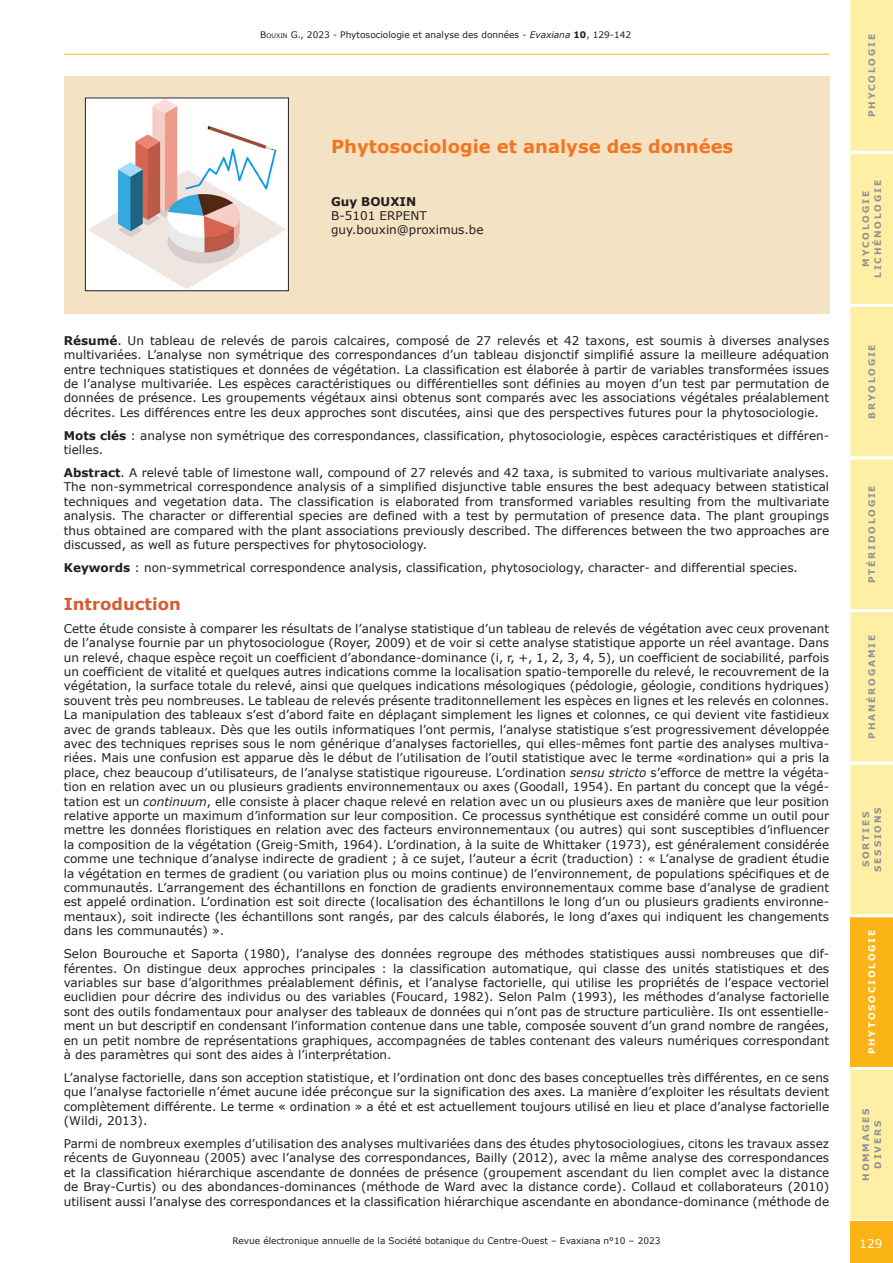
<style>
.page{position:relative;width:893px;height:1263px;background:#fff}
.page>*{position:absolute;margin:0;border:0;box-sizing:border-box;transform-origin:0 0}
.Titre_article_cadre{font:700 18px "Verdana";color:#f47521}
.Titre_1{font:700 16.5px "Verdana";color:#d35e31}
.t1{font:12px/14.4px "Verdana";color:#231f20;text-align:justify}
.t2{font:700 12px "Verdana";color:#231f20}
.t3{font:12px "Verdana";color:#fff}
.t4{font:9px "Verdana";color:#231f20}
.t5{font:700 9px/12px "Verdana";letter-spacing:.2em;color:#8f9297;text-align:center}
.t6{font:700 9px "Verdana";letter-spacing:.2em;color:#fff}
.s1{font-style:inherit}
.s2{font-size:6.3px}
.s3{font-style:italic}
.s4{font-weight:700}
</style>
<div class="page">
<hr style="left:64px;top:54px;width:765px;height:1px;background:#fbb416">
<div style="left:850px;top:1px;width:43px;height:1218px;background:#ffefa4"></div>
<div style="left:850px;top:916px;width:43px;height:152px;background:#fbb416"></div>
<hr style="left:850px;top:1067px;width:43px;height:3px;background:#fff">
<hr style="left:850px;top:914px;width:43px;height:3px;background:#fff">
<hr style="left:850px;top:762px;width:43px;height:3px;background:#fff">
<hr style="left:850px;top:609px;width:43px;height:3px;background:#fff">
<hr style="left:850px;top:456px;width:43px;height:3px;background:#fff">
<hr style="left:850px;top:304px;width:43px;height:3px;background:#fff">
<hr style="left:850px;top:151px;width:43px;height:3px;background:#fff">
<div style="left:850px;top:1221px;width:43px;height:42px;background:#fbb416"></div>
<hr style="left:850px;top:0;width:43px;height:1px;background:#ffefa4">
<div style="left:64px;top:77px;width:765px;height:237px;background:#f3e3c4"></div>
<img style="left:87px;top:100px;width:200px;height:189px">
<div style="left:85px;top:98px;width:204px;height:193px;border:1px solid #231f20"></div>
<p class="t4" style="left:260px;top:29px;width:372px"><span class="s1">B</span><span class="s2">OUXIN</span> <span class="s1">G.</span>, 2023 - Phytosociologie et analyse des données - <span class="s3">Evaxiana</span> <span class="s4">10</span>, 129-142</p>
<p class="Titre_article_cadre" style="left:331px;top:134px;width:404px">Phytosociologie et analyse des données</p>
<p class="t2" style="left:331px;top:193px;width:87px">Guy BOUXIN</p>
<p class="t1" style="left:331px;top:209px;width:97px">B-5101 ERPENT</p>
<p class="t1" style="left:331px;top:223px;width:154px">guy.bouxin@proximus.be</p>
<p class="t1" style="left:64px;top:333px;width:767px"><span class="s4">Résumé</span>. Un tableau de relevés de parois calcaires, composé de 27 relevés et 42 taxons, est soumis à diverses analyses multivariées. L’analyse non symétrique des correspondances d’un tableau disjonctif simplifié assure la meilleure adéquation entre techniques statistiques et données de végétation. La classification est élaborée à partir de variables transformées issues de l’analyse multivariée. Les espèces caractéristiques ou différentielles sont définies au moyen d’un test par permutation de données de présence. Les groupements végétaux ainsi obtenus sont comparés avec les associations végétales préalablement décrites. Les différences entre les deux approches sont discutées, ainsi que des perspectives futures pour la phytosociologie.</p>
<p class="t1" style="left:64px;top:428px;width:767px"><span class="s4">Mots clés</span> : analyse non symétrique des correspondances, classification, phytosociologie, espèces caractéristiques et différen&shy;tielles.</p>
<p class="t1" style="left:64px;top:466px;width:767px"><span class="s4">Abstract</span>. A relevé table of limestone wall, compound of 27 relevés and 42 taxa, is submited to various multivariate analyses.<br>The non-symmetrical correspondence analysis of a simplified disjunctive table ensures the best adequacy between statistical techniques and vegetation data. The classification is elaborated from transformed variables resulting from the multivariate analysis. The character or differential species are defined with a test by permutation of presence data. The plant groupings thus obtained are compared with the plant associations previously described. The differences between the two approaches are discussed, as well as future perspectives for phytosociology.</p>
<p class="t1" style="left:64px;top:560px;width:736px"><span class="s4">Keywords</span> : non-symmetrical correspondence analysis, classification, phytosociology, character- and differential species.</p>
<p class="Titre_1" style="left:64px;top:593px;width:119px">Introduction</p>
<p class="t1" style="left:64px;top:621px;width:767px">Cette étude consiste à comparer les résultats de l’analyse statistique d’un tableau de relevés de végétation avec ceux provenant de l’analyse fournie par un phytosociologue (Royer, 2009) et de voir si cette analyse statistique apporte un réel avantage. Dans un relevé, chaque espèce reçoit un coefficient d’abondance-dominance (i, r, +, 1, 2, 3, 4, 5), un coefficient de sociabilité, parfois un coefficient de vitalité et quelques autres indications comme la localisation spatio-temporelle du relevé, le recouvrement de la végétation, la surface totale du relevé, ainsi que quelques indications mésologiques (pédologie, géologie, conditions hydriques) souvent très peu nombreuses. Le tableau de relevés présente traditonnellement les espèces en lignes et les relevés en colonnes.<br>La manipulation des tableaux s’est d’abord faite en déplaçant simplement les lignes et colonnes, ce qui devient vite fastidieux avec de grands tableaux. Dès que les outils informatiques l’ont permis, l’analyse statistique s’est progressivement développée avec des techniques reprises sous le nom générique d’analyses factorielles, qui elles-mêmes font partie des analyses multiva&shy;riées. Mais une confusion est apparue dès le début de l’utilisation de l’outil statistique avec le terme «ordination» qui a pris la place, chez beaucoup d’utilisateurs, de l’analyse statistique rigoureuse. L’ordination <span class="s3">sensu stricto</span> s’efforce de mettre la végéta&shy;tion en relation avec un ou plusieurs gradients environnementaux ou axes (Goodall, 1954). En partant du concept que la végé&shy;tation est un <span class="s3">continuum</span>, elle consiste à placer chaque relevé en relation avec un ou plusieurs axes de manière que leur position relative apporte un maximum d’information sur leur composition. Ce processus synthétique est considéré comme un outil pour mettre les données floristiques en relation avec des facteurs environnementaux (ou autres) qui sont susceptibles d’influencer la composition de la végétation (Greig-Smith, 1964). L’ordination, à la suite de Whittaker (1973), est généralement considérée comme une technique d’analyse indirecte de gradient ; à ce sujet, l’auteur a écrit (traduction) : « L’analyse de gradient étudie la végétation en termes de gradient (ou variation plus ou moins continue) de l’environnement, de populations spécifiques et de communautés. L’arrangement des échantillons en fonction de gradients environnementaux comme base d’analyse de gradient est appelé ordination. L’ordination est soit directe (localisation des échantillons le long d’un ou plusieurs gradients environne&shy;mentaux), soit indirecte (les échantillons sont rangés, par des calculs élaborés, le long d’axes qui indiquent les changements dans les communautés) ».</p>
<p class="t1" style="left:64px;top:947px;width:767px">Selon Bourouche et Saporta (1980), l’analyse des données regroupe des méthodes statistiques aussi nombreuses que dif&shy;férentes. On distingue deux approches principales : la classification automatique, qui classe des unités statistiques et des variables sur base d’algorithmes préalablement définis, et l’analyse factorielle, qui utilise les propriétés de l’espace vectoriel euclidien pour décrire des individus ou des variables (Foucard, 1982). Selon Palm (1993), les méthodes d’analyse factorielle sont des outils fondamentaux pour analyser des tableaux de données qui n’ont pas de structure particulière. Ils ont essentielle&shy;ment un but descriptif en condensant l’information contenue dans une table, composée souvent d’un grand nombre de rangées, en un petit nombre de représentations graphiques, accompagnées de tables contenant des valeurs numériques correspondant à des paramètres qui sont des aides à l’interprétation.</p>
<p class="t1" style="left:64px;top:1070px;width:767px">L’analyse factorielle, dans son acception statistique, et l’ordination ont donc des bases conceptuelles très différentes, en ce sens que l’analyse factorielle n’émet aucune idée préconçue sur la signification des axes. La manière d’exploiter les résultats devient complètement différente. Le terme « ordination » a été et est actuellement toujours utilisé en lieu et place d’analyse factorielle (Wildi, 2013).</p>
<p class="t1" style="left:64px;top:1136px;width:767px">Parmi de nombreux exemples d’utilisation des analyses multivariées dans des études phytosociologiues, citons les travaux assez récents de Guyonneau (2005) avec l’analyse des correspondances, Bailly (2012), avec la même analyse des correspondances et la classification hiérarchique ascendante de données de présence (groupement ascendant du lien complet avec la distance de Bray-Curtis) ou des abondances-dominances (méthode de Ward avec la distance corde). Collaud et collaborateurs (2010) utilisent aussi l’analyse des correspondances et la classification hiérarchique ascendante en abondance-dominance (méthode de</p>
<p class="t4" style="left:232px;top:1235px;width:430px">Revue électronique annuelle de la Société botanique du Centre-Ouest – Evaxiana n°10 – 2023</p>
<p class="t5" style="left:866px;top:117px;width:84px;rotate:-90deg">PHYCOLOGIE</p>
<p class="t5" style="left:860px;top:278px;width:99px;rotate:-90deg">MYCOLOGIE<br>LICHÉNOLOGIE</p>
<p class="t5" style="left:866px;top:419px;width:76px;rotate:-90deg">BRYOLOGIE</p>
<p class="t5" style="left:866px;top:583px;width:99px;rotate:-90deg">PTÉRIDOLOGIE</p>
<p class="t5" style="left:866px;top:738px;width:105px;rotate:-90deg">PHANÉROGAMIE</p>
<p class="t5" style="left:860px;top:872px;width:66px;rotate:-90deg">SORTIES<br>SESSIONS</p>
<p class="t6" style="left:866px;top:1054px;width:126px;rotate:-90deg">PHYTOSOCIOLOGIE</p>
<p class="t5" style="left:860px;top:1180px;width:73px;rotate:-90deg">HOMMAGES<br>DIVERS</p>
<p class="t3" style="left:860px;top:1236px;width:24px">129</p>
</div>
